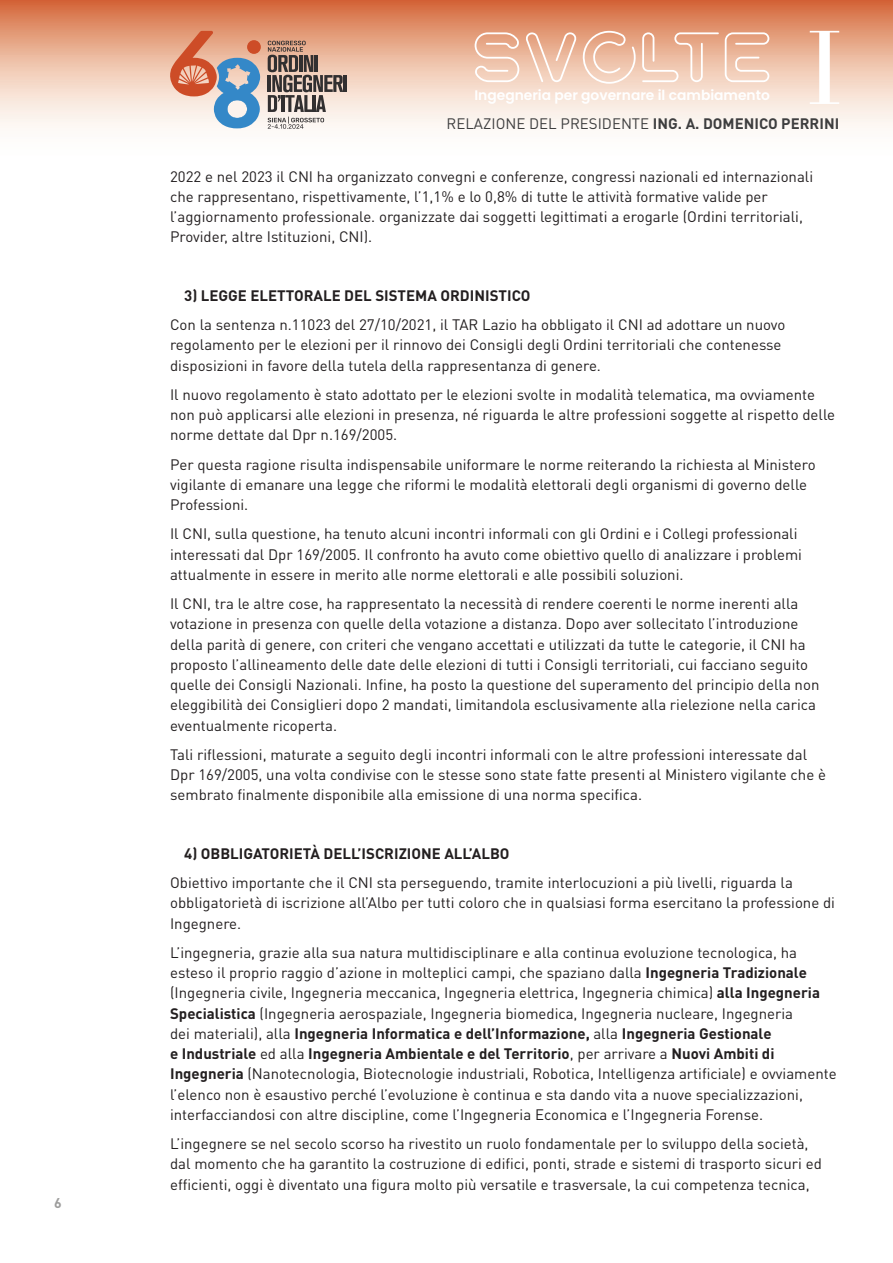
<style>
.page{position:relative;width:893px;height:1263px;background:#fff}
.page>*{position:absolute;margin:0;border:0;box-sizing:border-box;transform-origin:0 0}
.Body_Text{font:15px/20.2px "DIN Pro";color:#231f20}
.Body_Text-2{font:700 15px "DIN Pro";color:#231f20}
.t1{font:15px "DIN Pro";color:#3e3e3f}
.t2{font:700 13.95px "DIN Pro";color:#9d9d9c}
.t3{font:600 13.8px "Poppins";color:#fff}
.s1{font-weight:700}
</style>
<div class="page">
<svg style="left:0;top:0;width:893px;height:129px;background:#ebb89f"></svg>
<svg style="left:725px;top:32px;width:44px;height:50px;background:#efc7b1"></svg>
<svg style="left:642px;top:32px;width:77px;height:50px;background:#eec3ac"></svg>
<svg style="left:526px;top:32px;width:50px;height:50px;background:#eec4ad"></svg>
<svg style="left:475px;top:32px;width:44px;height:50px;background:#efc7b2"></svg>
<svg style="left:582px;top:31px;width:54px;height:53px;background:#eec4ae"></svg>
<hr style="left:344px;top:75px;width:3px;height:17px;background:#312f30">
<svg style="left:268px;top:41px;width:75px;height:88px;background:#ae9a90"></svg>
<svg style="left:166px;top:31px;width:94px;height:97px;background:#c0a6a2"></svg>
<svg style="left:810px;top:31px;width:29px;height:73px"></svg>
<p class="t2" style="left:54px;top:1191px;width:9px">6</p>
<p class="t3" style="left:474px;top:87px;width:297px">Ingegneria per governare il cambiamento</p>
<p class="t1" style="left:446px;top:112px;width:394px">RELAZIONE DEL PRESIDENTE <span class="s1">ING. A. DOMENICO PERRINI</span></p>
<p class="Body_Text" style="left:170px;top:165px;width:645px">2022 e nel 2023 il CNI ha organizzato convegni e conferenze, congressi nazionali ed internazionali che rappresentano, rispettivamente, l’1,1% e lo 0,8% di tutte le attività formative valide per l’aggiornamento professionale. organizzate dai soggetti legittimati a erogarle (Ordini territoriali, Provider, altre Istituzioni, CNI).</p>
<p class="Body_Text-2" style="left:184px;top:283px;width:348px">3) LEGGE ELETTORALE DEL SISTEMA ORDINISTICO</p>
<p class="Body_Text" style="left:170px;top:314px;width:617px">Con la sentenza n.11023 del 27/10/2021, il TAR Lazio ha obbligato il CNI ad adottare un nuovo regolamento per le elezioni per il rinnovo dei Consigli degli Ordini territoriali che contenesse disposizioni in favore della tutela della rappresentanza di genere.</p>
<p class="Body_Text" style="left:170px;top:384px;width:666px">Il nuovo regolamento è stato adottato per le elezioni svolte in modalità telematica, ma ovviamente non può applicarsi alle elezioni in presenza, né riguarda le altre professioni soggette al rispetto delle norme dettate dal Dpr n.169/2005.</p>
<p class="Body_Text" style="left:170px;top:453px;width:647px">Per questa ragione risulta indispensabile uniformare le norme reiterando la richiesta al Ministero vigilante di emanare una legge che riformi le modalità elettorali degli organismi di governo delle<br>Professioni.</p>
<p class="Body_Text" style="left:170px;top:523px;width:633px">Il CNI, sulla questione, ha tenuto alcuni incontri informali con gli Ordini e i Collegi professionali interessati dal Dpr 169/2005. Il confronto ha avuto come obiettivo quello di analizzare i problemi attualmente in essere in merito alle norme elettorali e alle possibili soluzioni.</p>
<p class="Body_Text" style="left:170px;top:593px;width:651px">Il CNI, tra le altre cose, ha rappresentato la necessità di rendere coerenti le norme inerenti alla votazione in presenza con quelle della votazione a distanza. Dopo aver sollecitato l’introduzione della parità di genere, con criteri che vengano accettati e utilizzati da tutte le categorie, il CNI ha proposto l’allineamento delle date delle elezioni di tutti i Consigli territoriali, cui facciano seguito quelle dei Consigli Nazionali. Infine, ha posto la questione del superamento del principio della non eleggibilità dei Consiglieri dopo 2 mandati, limitandola esclusivamente alla rielezione nella carica eventualmente ricoperta.</p>
<p class="Body_Text" style="left:170px;top:744px;width:657px">Tali riflessioni, maturate a seguito degli incontri informali con le altre professioni interessate dal<br>Dpr 169/2005, una volta condivise con le stesse sono state fatte presenti al Ministero vigilante che è sembrato finalmente disponibile alla emissione di una norma specifica.</p>
<p class="Body_Text-2" style="left:184px;top:841px;width:327px">4) OBBLIGATORIETÀ DELL’ISCRIZIONE ALL’ALBO</p>
<p class="Body_Text" style="left:170px;top:872px;width:666px">Obiettivo importante che il CNI sta perseguendo, tramite interlocuzioni a più livelli, riguarda la obbligatorietà di iscrizione all’Albo per tutti coloro che in qualsiasi forma esercitano la professione di<br>Ingegnere.</p>
<p class="Body_Text" style="left:170px;top:942px;width:668px">L’ingegneria, grazie alla sua natura multidisciplinare e alla continua evoluzione tecnologica, ha esteso il proprio raggio d’azione in molteplici campi, che spaziano dalla <span class="s1">Ingegneria Tradizionale </span>(Ingegneria civile, Ingegneria meccanica, Ingegneria elettrica, Ingegneria chimica) <span class="s1">alla Ingegneria Specialistica</span> (Ingegneria aerospaziale, Ingegneria biomedica, Ingegneria nucleare, Ingegneria<br>dei materiali), alla <span class="s1">Ingegneria Informatica e dell’Informazione,</span> alla <span class="s1">Ingegneria Gestionale<br>e Industriale</span> ed alla <span class="s1">Ingegneria Ambientale e del Territorio</span>, per arrivare a <span class="s1">Nuovi Ambiti di Ingegneria</span> (Nanotecnologia, Biotecnologie industriali, Robotica, Intelligenza artificiale) e ovviamente l’elenco non è esaustivo perché l’evoluzione è continua e sta dando vita a nuove specializzazioni, interfacciandosi con altre discipline, come l’Ingegneria Economica e l’Ingegneria Forense.</p>
<p class="Body_Text" style="left:170px;top:1133px;width:653px">L’ingegnere se nel secolo scorso ha rivestito un ruolo fondamentale per lo sviluppo della società, dal momento che ha garantito la costruzione di edifici, ponti, strade e sistemi di trasporto sicuri ed efficienti, oggi è diventato una figura molto più versatile e trasversale, la cui competenza tecnica,</p>
</div>
